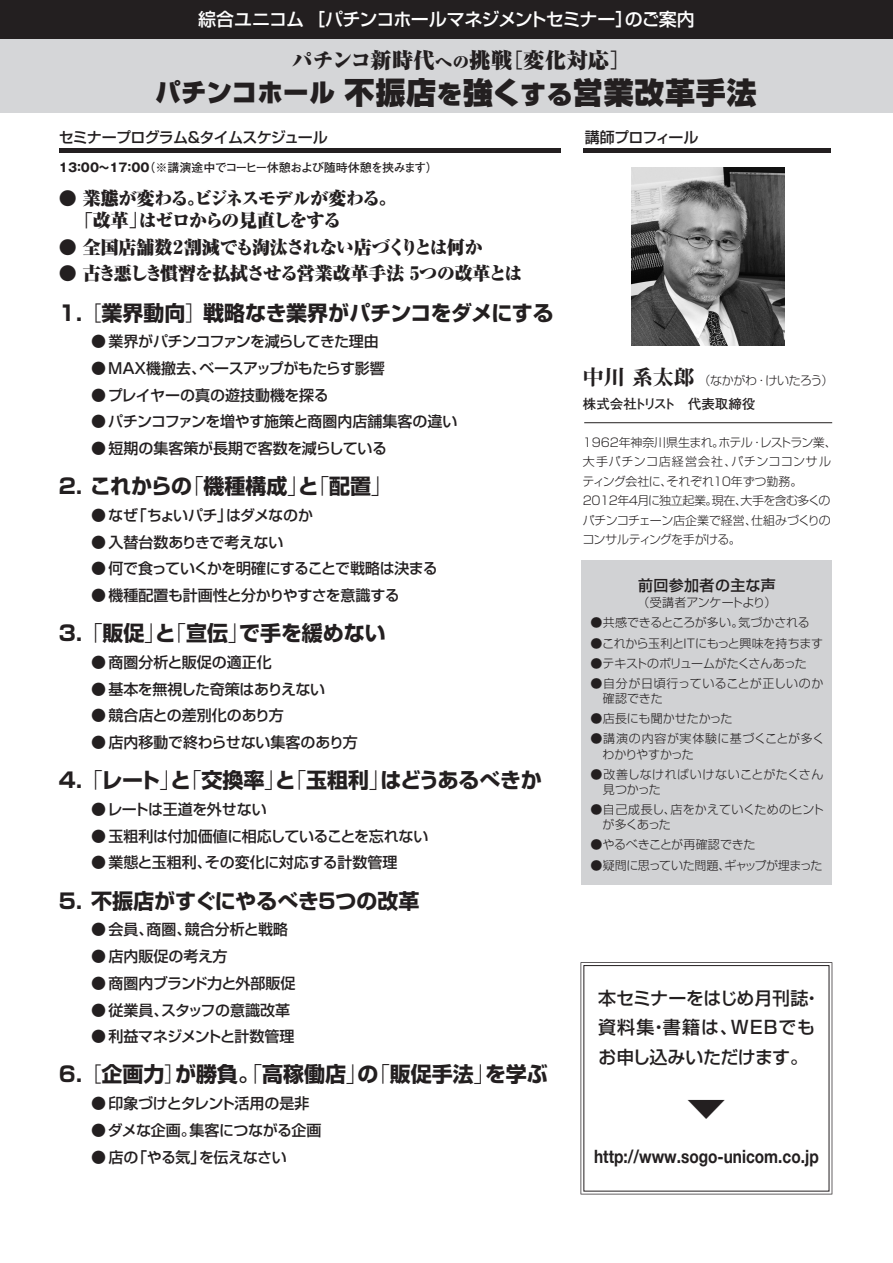
<style>
.page{position:relative;width:893px;height:1263px;background:#fff}
.page>*{position:absolute;margin:0;border:0;box-sizing:border-box;transform-origin:0 0}
.t1{font:500 31.05px "Shin Go Pro";color:#231f20;scale:1.3 1}
.t2{font:900 30px "Shin Go Pro";letter-spacing:.025em;color:#231f20}
.t3{font:700 21px "Shin Go Pro";color:#231f20}
.t4{font:900 21px "Ryumin Pro";letter-spacing:.025em;color:#231f20}
.t5{font:700 18.3px "Helvetica Neue";color:#231f20;scale:.84 1}
.t6{font:900 18px/22.5px "Ryumin Pro";letter-spacing:-.05em;color:#231f20}
.t7{font:500 18px/29.5px "Shin Go Pro";letter-spacing:-.005em;color:#231f20}
.t8{font:500 18px "Shin Go Pro";letter-spacing:-.05em;color:#fff}
.t9{font:500 15px "Shin Go Pro";letter-spacing:-.02em;color:#231f20}
.t10{font:500 15px "Shin Go Pro";color:#231f20}
.t11{font:500 15px "Shin Go Pro";letter-spacing:-.05em;color:#231f20}
.t12{font:500 15px "Shin Go Pro";letter-spacing:-.04em;color:#231f20}
.t13{font:500 15px "Shin Go Pro";letter-spacing:.025em;color:#231f20}
.t14{font:500 15px "Shin Go Pro";letter-spacing:-.045em;color:#231f20}
.t15{font:700 13.5px "Futo Go B101 Pro";color:#231f20}
.t16{font:300 12px/19.5px "Shin Go Pro";letter-spacing:-.02em;color:#231f20}
.t17{font:700 12px "Futo Go B101 Pro";letter-spacing:-.06em;color:#231f20}
.t18{font:300 12px/15.3px "Shin Go Pro";letter-spacing:.015em;color:#231f20}
.t19{font:300 12px/15.3px "Shin Go Pro";color:#231f20}
.t20{font:300 12px/15.3px "Shin Go Pro";letter-spacing:.025em;color:#231f20}
.t21{font:300 12px/15.3px "Shin Go Pro";letter-spacing:.02em;color:#231f20}
.s1{font-size:16.5px}
.s2{font-size:25.5px}
.s3{font-family:"Gothic MB101 Pro"}
.s4{font-weight:300}
.s5{font-family:"Midashi Min Pro MA31";font-weight:400;font-size:21px}
</style>
<div class="page">
<div style="left:0;top:0;width:893px;height:39px;background:#231f20"></div>
<div style="left:0;top:39px;width:893px;height:73px;background:#d5d6d8"></div>
<hr style="left:59px;top:148px;width:502px;height:4px;background:#231f20">
<hr style="left:583px;top:148px;width:248px;height:4px;background:#231f20">
<hr style="left:584px;top:422px;width:248px;height:1px;background:#231f20">
<div style="left:581px;top:963px;width:251px;height:231px;background:#fff;border:4px solid #fff"></div>
<img style="left:631px;top:167px;width:154px;height:179px">
<div style="left:581px;top:560px;width:250px;height:325px;background:#d1d2d4"></div>
<p class="t8" style="left:198px;top:4px;width:498px">綜合ユニコム ［パチンコホールマネジメントセミナー］のご案内</p>
<h3 class="t4" style="left:292px;top:43px;width:340px">パチンコ新時代<span class="s1">への</span>挑戦［変化対応］</h3>
<h2 class="t2" style="left:155px;top:69px;width:603px"><span class="s2">パチンコホール</span> 不振店<span class="s2">を</span>強く<span class="s2">する</span>営業改革手法</h2>
<p class="t11" style="left:59px;top:125px;width:270px">セミナープログラム＆タイムスケジュール</p>
<p class="t14" style="left:585px;top:125px;width:115px">講師プロフィール</p>
<p class="t17" style="left:59px;top:158px;width:381px"><span class="s3">13：00～17：00</span>（※講演途中でコーヒー休憩および随時休憩を挟みます）</p>
<p class="t6" style="left:59px;top:185px;width:339px">● 業態が変わる。ビジネスモデルが変わる。　 「改革」はゼロからの見直しをする</p>
<p class="t6" style="left:59px;top:234px;width:425px">● 全国店舗数２割減でも淘汰されない店づくりとは何か</p>
<p class="t6" style="left:59px;top:261px;width:465px">● 古き悪しき慣習を払拭させる営業改革手法 5つの改革とは</p>
<h3 class="t3" style="left:57px;top:296px;width:498px">１. <span class="s4">［</span>業界動向<span class="s4">］</span>戦略なき業界がパチンコをダメにする</h3>
<p class="t11" style="left:91px;top:329px;width:289px">● 業界がパチンコファンを減らしてきた理由</p>
<p class="t9" style="left:91px;top:356px;width:295px">● ＭＡＸ機撤去、ベースアップがもたらす影響</p>
<p class="t9" style="left:91px;top:383px;width:239px">● プレイヤーの真の遊技動機を探る</p>
<p class="t9" style="left:91px;top:409px;width:368px">● パチンコファンを増やす施策と商圏内店舗集客の違い</p>
<p class="t9" style="left:91px;top:436px;width:297px">● 短期の集客策が長期で客数を減らしている</p>
<h3 class="t3" style="left:57px;top:470px;width:337px">２. これからの<span class="s4">「</span>機種構成<span class="s4">」</span>と<span class="s4">「</span>配置<span class="s4">」</span></h3>
<p class="t12" style="left:91px;top:503px;width:223px">● なぜ「ちょいパチ」はダメなのか</p>
<p class="t9" style="left:91px;top:530px;width:194px">● 入替台数ありきで考えない</p>
<p class="t9" style="left:91px;top:556px;width:348px">● 何で食っていくかを明確にすることで戦略は決まる</p>
<p class="t9" style="left:91px;top:583px;width:310px">● 機種配置も計画性と分かりやすさを意識する</p>
<h3 class="t3" style="left:57px;top:617px;width:330px">３. <span class="s4">「</span>販促<span class="s4">」</span>と<span class="s4">「</span>宣伝<span class="s4">」</span>で手を緩めない</h3>
<p class="t10" style="left:91px;top:650px;width:182px">● 商圏分析と販促の適正化</p>
<p class="t9" style="left:91px;top:677px;width:236px">● 基本を無視した奇策はありえない</p>
<p class="t10" style="left:91px;top:703px;width:194px">● 競合店との差別化のあり方</p>
<p class="t9" style="left:91px;top:730px;width:268px">● 店内移動で終わらせない集客のあり方</p>
<h3 class="t3" style="left:57px;top:764px;width:486px">４. <span class="s4">「</span>レート<span class="s4">」</span>と<span class="s4">「</span>交換率<span class="s4">」</span>と<span class="s4">「</span>玉粗利<span class="s4">」</span>はどうあるべきか</h3>
<p class="t9" style="left:91px;top:797px;width:177px">● レートは王道を外せない</p>
<p class="t9" style="left:91px;top:824px;width:339px">● 玉粗利は付加価値に相応していることを忘れない</p>
<p class="t10" style="left:91px;top:850px;width:308px">● 業態と玉粗利、その変化に対応する計数管理</p>
<h3 class="t3" style="left:57px;top:884px;width:364px">５. 不振店がすぐにやるべき５つの改革</h3>
<p class="t10" style="left:91px;top:917px;width:198px">● 会員、商圏、競合分析と戦略</p>
<p class="t10" style="left:91px;top:944px;width:138px">● 店内販促の考え方</p>
<p class="t9" style="left:91px;top:971px;width:206px">● 商圏内ブランド力と外部販促</p>
<p class="t10" style="left:91px;top:997px;width:201px">● 従業員、スタッフの意識改革</p>
<p class="t9" style="left:91px;top:1024px;width:205px">● 利益マネジメントと計数管理</p>
<h3 class="t3" style="left:57px;top:1058px;width:492px">６. <span class="s4">［</span>企画力<span class="s4">］</span>が勝負。<span class="s4">「</span>高稼働店<span class="s4">」</span>の<span class="s4">「</span>販促手法<span class="s4">」</span>を学ぶ</h3>
<p class="t9" style="left:91px;top:1091px;width:220px">● 印象づけとタレント活用の是非</p>
<p class="t9" style="left:91px;top:1118px;width:232px">● ダメな企画。集客につながる企画</p>
<p class="t9" style="left:91px;top:1144px;width:197px">● 店の「やる気」を伝えなさい</p>
<p class="t16" style="left:583px;top:369px;width:252px"><span class="s5">中川 系太郎</span>（なかがわ・けいたろう）</p>
<p class="t15" style="left:583px;top:393px;width:174px">株式会社トリスト　代表取締役</p>
<p class="t16" style="left:582px;top:431px;width:256px">1962年神奈川県生まれ。ホテル・レストラン業、大手パチンコ店経営会社、パチンココンサルティング会社に、それぞれ１０年ずつ勤務。<br>2012年４月に独立起業。現在、大手を含む多くのパチンコチェーン店企業で経営、仕組みづくりのコンサルティングを手がける。</p>
<p class="t13" style="left:638px;top:573px;width:139px">前回参加者の主な声</p>
<p class="t16" style="left:638px;top:591px;width:140px">（受講者アンケートより）</p>
<p class="t16" style="left:590px;top:612px;width:221px">●共感できるところが多い。気づかされる</p>
<p class="t16" style="left:590px;top:632px;width:234px">●これから玉利とITにもっと興味を持ちます</p>
<p class="t16" style="left:590px;top:652px;width:218px">●テキストのボリュームがたくさんあった</p>
<p class="t20" style="left:590px;top:674px;width:235px">●自分が日頃行っていることが正しいのか　確認できた</p>
<p class="t16" style="left:590px;top:707px;width:143px">●店長にも聞かせたかった</p>
<p class="t18" style="left:590px;top:729px;width:236px">●講演の内容が実体験に基づくことが多く　わかりやすかった</p>
<p class="t21" style="left:590px;top:765px;width:234px">●改善しなければいけないことがたくさん　見つかった</p>
<p class="t19" style="left:590px;top:800px;width:235px">●自己成長し、店をかえていくためのヒント　が多くあった</p>
<p class="t16" style="left:590px;top:834px;width:166px">●やるべきことが再確認できた</p>
<p class="t16" style="left:590px;top:854px;width:233px">●疑問に思っていた問題、ギャップが埋まった</p>
<p class="t7" style="left:598px;top:981px;width:224px">本セミナーをはじめ月刊誌・資料集・書籍は、WEBでもお申し込みいただけます。</p>
<h1 class="t1" style="left:686px;top:1083px;width:33px">▼</h1>
<p class="t5" style="left:594px;top:1145px;width:269px">http://www.sogo-unicom.co.jp</p>
</div>
